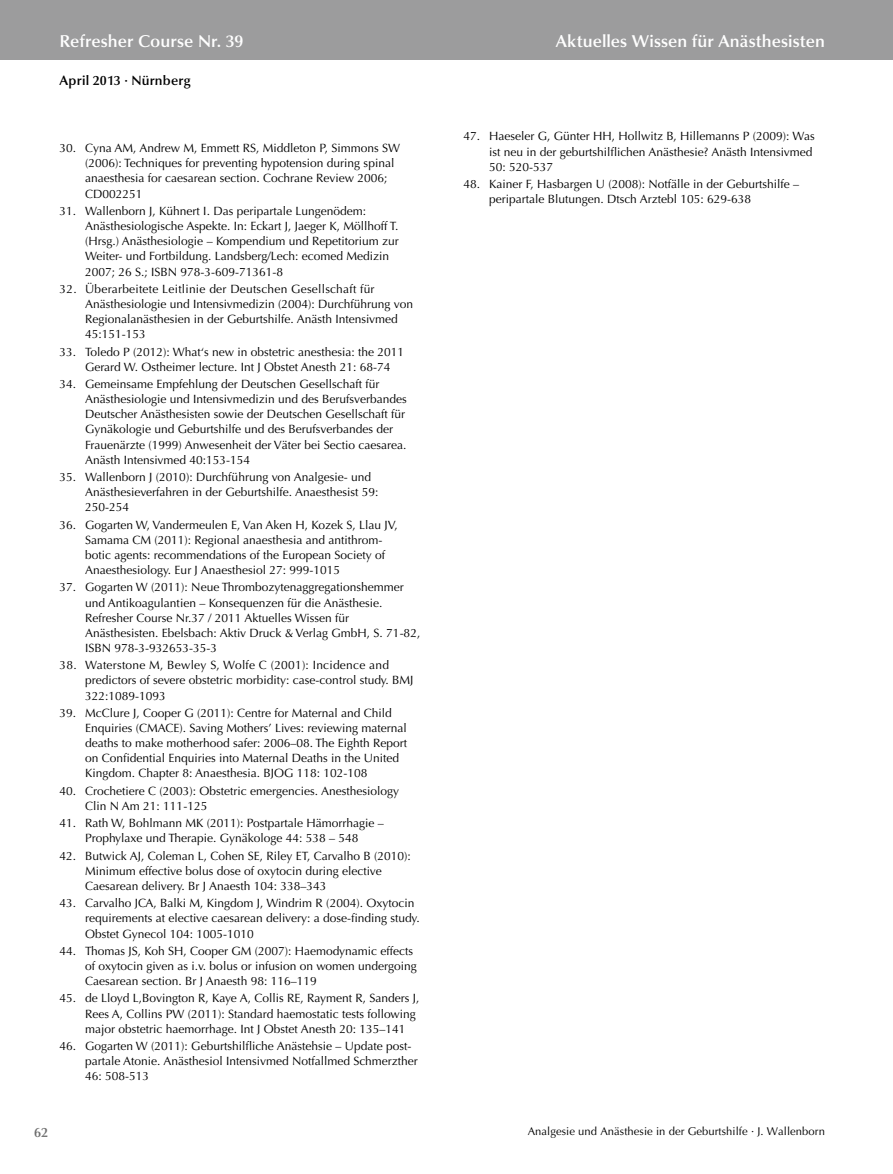
<style>
.page{position:relative;width:893px;height:1174px;background:#fff}
.page>*{position:absolute;margin:0;border:0;box-sizing:border-box;transform-origin:0 0}
.t1{font:600 17.25px "Optima";letter-spacing:.005em;color:#fff}
.t2{font:600 13.5px "Optima";letter-spacing:.01em;color:#000}
.t3{font:600 13.5px "Optima";color:#6e6e6e}
.t4{font:12px/15.1px "Optima";color:#000}
.t5{font:11.25px "Optima";letter-spacing:.005em;color:#000}
</style>
<div class="page">
<div style="left:0;top:0;width:893px;height:60px;background:#9c9c9d"></div>
<h1 class="t1" style="left:60px;top:31px;width:185px">Refresher Course Nr. 39</h1>
<p class="t2" style="left:60px;top:73px;width:133px">April 2013 · Nürnberg</p>
<p class="t4" style="left:85px;top:141px;width:316px;text-indent:-26px">30. Cyna AM, Andrew M, Emmett RS, Middleton P, Simmons SW (2006): Techniques for preventing hypotension during spinal anaesthesia for caesarean section. Cochrane Review 2006; CD002251</p>
<p class="t4" style="left:85px;top:203px;width:315px;text-indent:-26px">31. Wallenborn J, Kühnert I. Das peripartale Lungenödem:<br>Anästhesiologische Aspekte. In: Eckart J, Jaeger K, Möllhoff T. (Hrsg.) Anästhesiologie – Kompendium und Repetitorium zur Weiter- und Fortbildung. Landsberg/Lech: ecomed Medizin 2007; 26 S.; ISBN 978-3-609-71361-8</p>
<p class="t4" style="left:85px;top:281px;width:330px;text-indent:-26px">32. Überarbeitete Leitlinie der Deutschen Gesellschaft für Anästhesiologie und Intensivmedizin (2004): Durchführung von Regionalanästhesien in der Geburtshilfe. Anästh Intensivmed 45:151-153</p>
<p class="t4" style="left:85px;top:344px;width:321px;text-indent:-26px">33. Toledo P (2012): What‘s new in obstetric anesthesia: the 2011<br>Gerard W. Ostheimer lecture. Int J Obstet Anesth 21: 68-74</p>
<p class="t4" style="left:85px;top:376px;width:323px;text-indent:-26px">34. Gemeinsame Empfehlung der Deutschen Gesellschaft für Anästhesiologie und Intensivmedizin und des Berufsverbandes Deutscher Anästhesisten sowie der Deutschen Gesellschaft für Gynäkologie und Geburtshilfe und des Berufsverbandes der Frauenärzte (1999) Anwesenheit der Väter bei Sectio caesarea.<br>Anästh Intensivmed 40:153-154</p>
<p class="t4" style="left:85px;top:469px;width:295px;text-indent:-26px">35. Wallenborn J (2010): Durchführung von Analgesie- und<br>Anästhesieverfahren in der Geburtshilfe. Anaesthesist 59:<br>250-254</p>
<p class="t4" style="left:85px;top:517px;width:314px;text-indent:-26px">36. Gogarten W, Vandermeulen E, Van Aken H, Kozek S, Llau JV, Samama CM (2011): Regional anaesthesia and antithrom&shy;botic agents: recommendations of the European Society of Anaesthesiology. Eur J Anaesthesiol 27: 999-1015</p>
<p class="t4" style="left:85px;top:580px;width:337px;text-indent:-26px">37. Gogarten W (2011): Neue Thrombozytenaggregationshemmer und Antikoagulantien – Konsequenzen für die Anästhesie.<br>Refresher Course Nr.37 / 2011 Aktuelles Wissen für Anästhesisten. Ebelsbach: Aktiv Druck &amp; Verlag GmbH, S. 71-82, ISBN 978-3-932653-35-3</p>
<p class="t4" style="left:85px;top:658px;width:330px;text-indent:-26px">38. Waterstone M, Bewley S, Wolfe C (2001): Incidence and predictors of severe obstetric morbidity: case-control study. BMJ<br>322:1089-1093</p>
<p class="t4" style="left:85px;top:705px;width:324px;text-indent:-26px">39. McClure J, Cooper G (2011): Centre for Maternal and Child Enquiries (CMACE). Saving Mothers’ Lives: reviewing maternal deaths to make motherhood safer: 2006–08. The Eighth Report on Confidential Enquiries into Maternal Deaths in the United Kingdom. Chapter 8: Anaesthesia. BJOG 118: 102-108</p>
<p class="t4" style="left:85px;top:783px;width:316px;text-indent:-26px">40. Crochetiere C (2003): Obstetric emergencies. Anesthesiology<br>Clin N Am 21: 111-125</p>
<p class="t4" style="left:60px;top:815px;width:326px;text-align:center">41. Rath W, Bohlmann MK (2011): Postpartale Hämorrhagie –<br>Prophylaxe und Therapie. Gynäkologe 44: 538 – 548</p>
<p class="t4" style="left:85px;top:848px;width:327px;text-indent:-26px">42. Butwick AJ, Coleman L, Cohen SE, Riley ET, Carvalho B (2010):<br>Minimum effective bolus dose of oxytocin during elective<br>Caesarean delivery. Br J Anaesth 104: 338–343</p>
<p class="t4" style="left:85px;top:895px;width:336px;text-indent:-26px">43. Carvalho JCA, Balki M, Kingdom J, Windrim R (2004). Oxytocin requirements at elective caesarean delivery: a dose-finding study.<br>Obstet Gynecol 104: 1005-1010</p>
<p class="t4" style="left:85px;top:943px;width:333px;text-indent:-26px">44. Thomas JS, Koh SH, Cooper GM (2007): Haemodynamic effects of oxytocin given as i.v. bolus or infusion on women undergoing<br>Caesarean section. Br J Anaesth 98: 116–119</p>
<p class="t4" style="left:85px;top:991px;width:336px;text-indent:-26px">45. de Lloyd L,Bovington R, Kaye A, Collis RE, Rayment R, Sanders J,<br>Rees A, Collins PW (2011): Standard haemostatic tests following major obstetric haemorrhage. Int J Obstet Anesth 20: 135–141</p>
<p class="t4" style="left:85px;top:1038px;width:334px;text-indent:-26px">46. Gogarten W (2011): Geburtshilfliche Anästehsie – Update post&shy;partale Atonie. Anästhesiol Intensivmed Notfallmed Schmerzther<br>46: 508-513</p>
<p class="t3" style="left:34px;top:1124px;width:16px">62</p>
<h1 class="t1" style="left:556px;top:31px;width:271px">Aktuelles Wissen für Anästhesisten</h1>
<p class="t4" style="left:489px;top:129px;width:327px;text-indent:-26px">47. Haeseler G, Günter HH, Hollwitz B, Hillemanns P (2009): Was ist neu in der geburtshilflichen Anästhesie? Anästh Intensivmed<br>50: 520-537</p>
<p class="t4" style="left:489px;top:177px;width:312px;text-indent:-26px">48. Kainer F, Hasbargen U (2008): Notfälle in der Geburtshilfe – peripartale Blutungen. Dtsch Arztebl 105: 629-638</p>
<p class="t5" style="left:528px;top:1125px;width:299px">Analgesie und Anästhesie in der Geburtshilfe · J. Wallenborn</p>
</div>
